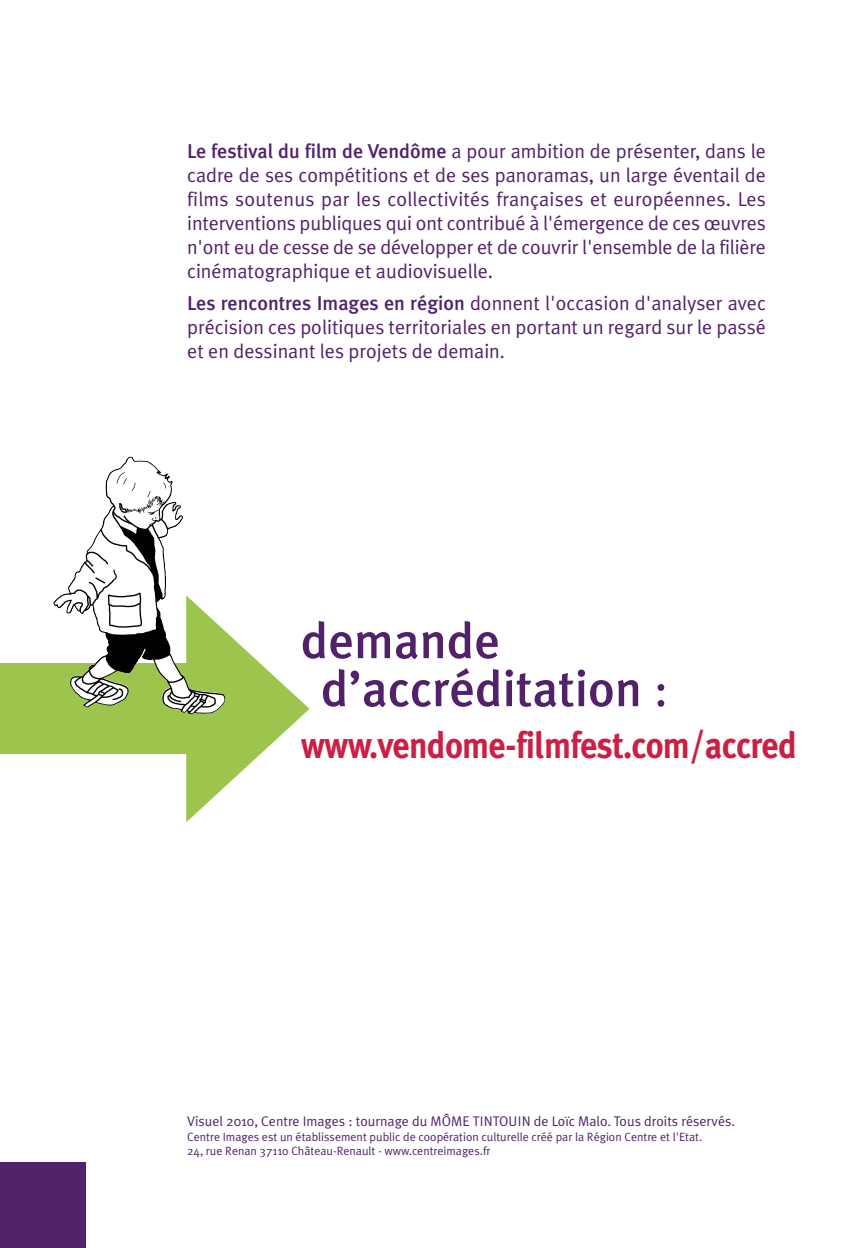
<style>
.page{position:relative;width:851px;height:1248px;background:#fff}
.page>*{position:absolute;margin:0;border:0;box-sizing:border-box;transform-origin:0 0}
.t1{font:500 50.4px/48px "Meta Plus";color:#512269}
.t2{font:700 37px "Meta Plus";letter-spacing:-.02em;color:#cc1f44;scale:.92 1}
.t3{font:20px/24px "Meta Plus Normal";color:#512269;text-align:justify}
.t4{font:14px "Meta Plus Normal";color:#512269}
.t5{font:12px/14.4px "Meta Plus Normal";color:#512269}
.s1{font-family:"Meta Plus";font-weight:500}
.s2{font-size:19px}
.s3{font-family:"Meta Plus Normal";font-weight:400}
</style>
<div class="page">
<div style="left:0;top:1162px;width:85px;height:85px;background:#512269"></div>
<svg style="left:186px;top:631px;width:123px;height:191px"></svg>
<div style="left:0;top:663px;width:249px;height:91px;background:#9dc54d"></div>
<img style="left:130px;top:456px;width:95px;height:258px">
<p class="t3" style="left:187px;top:139px;width:580px"><span class="s1">Le festival du film de Vendôme</span> a pour ambition de présenter, dans le cadre de ses compétitions et de ses panoramas, un large éventail de films soutenus par les collectivités françaises et européennes. Les interventions publiques qui ont contribué à l'émergence de ces œuvres n'ont eu de cesse de se développer et de couvrir l'ensemble de la filière cinématographique et audiovisuelle.</p>
<p class="t3" style="left:187px;top:291px;width:580px"><span class="s1">Les rencontres Images en région</span> donnent l'occasion d'analyser avec précision ces politiques territoriales en portant un regard sur le passé et en dessinant les projets de demain<span class="s2">.</span></p>
<h1 class="t1" style="left:321px;top:616px;width:349px;text-indent:-20px">demande d’accréditation <span class="s3">:</span></h1>
<h2 class="t2" style="left:300px;top:723px;width:540px">www.vendome-filmfest.com/accred</h2>
<p class="t4" style="left:187px;top:1112px;width:549px">Visuel 2010, Centre Images : tournage du MÔME TINTOUIN de Loïc Malo. Tous droits réservés.</p>
<p class="t5" style="left:187px;top:1129px;width:516px">Centre Images est un établissement public de coopération culturelle créé par la Région Centre et l'Etat.<br>24, rue Renan 37110 Château-Renault - www.centreimages.fr</p>
</div>
